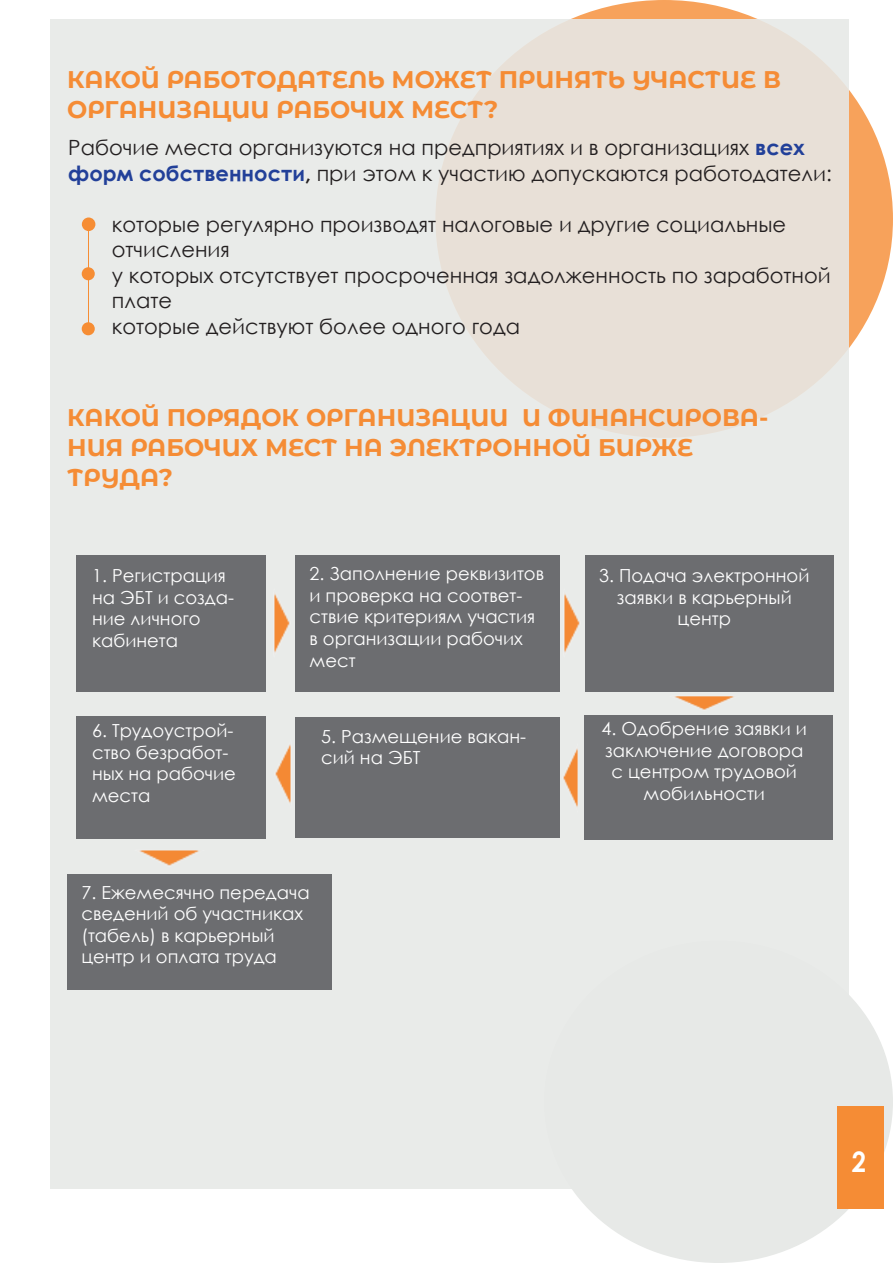
<style>
.page{position:relative;width:893px;height:1263px;background:#fff}
.page>*{position:absolute;margin:0;border:0;box-sizing:border-box;transform-origin:0 0}
.t1{font:700 28.35px "Century Gothic";color:#fff;scale:.9 1}
.t2{font:700 24px/30px "Montserrat Alternates";color:#f58c35}
.t3{font:21px/25.5px "Century Gothic";color:#231f20}
.t4{font:18px/21.6px "Century Gothic";color:#fff}
.s1{font-weight:700;color:#224099}
.s2{font-weight:700}
</style>
<div class="page">
<div style="left:435px;top:0;width:458px;height:438px;background:#f7a25b;border-radius:50%"></div>
<div style="left:544px;top:940px;width:349px;height:323px;background:#e7e9e7;border-radius:50%"></div>
<div style="left:50px;top:20px;width:799px;height:1169px;background:linear-gradient(to right,#e9eceb,#e8e5df)"></div>
<div style="left:76px;top:555px;width:189px;height:136px;background:#6c6d70"></div>
<img style="left:273px;top:587px;width:18px;height:72px">
<div style="left:295px;top:555px;width:264px;height:136px;background:#6c6d70"></div>
<img style="left:563px;top:587px;width:18px;height:72px">
<div style="left:585px;top:555px;width:249px;height:136px;background:#6c6d70"></div>
<img style="left:669px;top:695px;width:71px;height:17px">
<div style="left:584px;top:716px;width:248px;height:124px;background:#6c6d70"></div>
<img style="left:562px;top:742px;width:16px;height:72px">
<div style="left:295px;top:718px;width:264px;height:120px;background:#6c6d70"></div>
<img style="left:273px;top:738px;width:18px;height:71px">
<div style="left:76px;top:717px;width:189px;height:122px;background:#6c6d70"></div>
<div style="left:67px;top:874px;width:264px;height:115px;background:#6c6d70"></div>
<div style="left:837px;top:1106px;width:46px;height:103px;background:#f58c35"></div>
<div style="left:82px;top:217px;width:13px;height:14px;background:#f68d34;border-radius:50%"></div>
<hr style="left:88px;top:221px;width:1px;height:110px;background:#f68d34">
<div style="left:82px;top:267px;width:13px;height:13px;background:#f68d34;border-radius:50%"></div>
<div style="left:82px;top:322px;width:13px;height:13px;background:#f68d34;border-radius:50%"></div>
<img style="left:134px;top:849px;width:71px;height:19px">
<h2 class="t2" style="left:67px;top:64px;width:715px">КАКОЙ РАБОТОДАТЕЛЬ МОЖЕТ ПРИНЯТЬ УЧАСТИЕ В<br>ОРГАНИЗАЦИИ РАБОЧИХ МЕСТ?</h2>
<p class="t3" style="left:68px;top:134px;width:765px">Рабочие места организуются на предприятиях и в организациях <span class="s1">всех форм собственности</span><span class="s2">,</span> при этом к участию допускаются работодатели:</p>
<p class="t3" style="left:112px;top:211px;width:721px">которые регулярно производят налоговые и другие социальные отчисления<br>у которых отсутствует просроченная задолженность по заработной плате<br>которые действуют более одного года</p>
<h2 class="t2" style="left:67px;top:401px;width:702px">КАКОЙ ПОРЯДОК ОРГАНИЗАЦИИ И ФИНАНСИРОВА-<br>НИЯ РАБОЧИХ МЕСТ НА ЭЛЕКТРОННОЙ БИРЖЕ<br>ТРУДА?</h2>
<p class="t4" style="left:92px;top:565px;width:143px">1. Регистрация на ЭБТ и созда&shy;ние личного кабинета</p>
<p class="t4" style="left:310px;top:562px;width:236px">2. Заполнение реквизитов и проверка на соответ&shy;ствие критериям участия в организации рабочих мест</p>
<p class="t4" style="left:599px;top:565px;width:212px;text-align:center">3. Подача электронной заявки в карьерный центр</p>
<p class="t4" style="left:92px;top:720px;width:145px">6. Трудоустрой&shy;ство безработ&shy;ных на рабочие места</p>
<p class="t4" style="left:321px;top:725px;width:207px">5. Размещение вакан&shy;сий на ЭБТ</p>
<p class="t4" style="left:81px;top:881px;width:230px">7. Ежемесячно передача сведений об участниках (табель) в карьерный центр и оплата труда</p>
<p class="t4" style="left:602px;top:717px;width:207px;text-align:center">4. Одобрение заявки и заключение договора с центром трудовой мобильности</p>
<h1 class="t1" style="left:852px;top:1140px;width:17px">2</h1>
</div>
